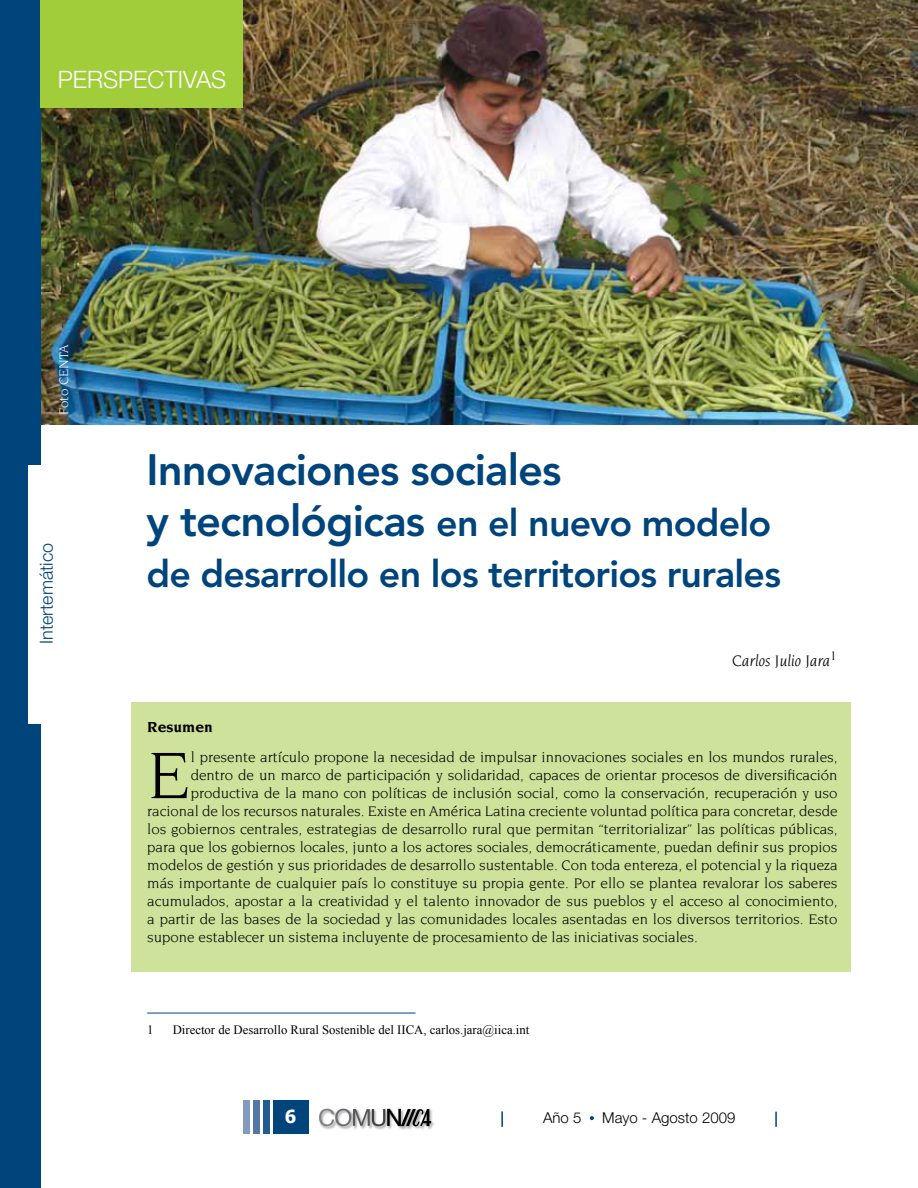
<style>
.page{position:relative;width:918px;height:1188px;background:#fff}
.page>*{position:absolute;margin:0;border:0;box-sizing:border-box;transform-origin:0 0}
.t1{font:71.25px "Novarese";color:#000}
.t2{font:800 43.5px "Avenir";letter-spacing:-.02em;color:#00447c}
.t3{font:800 37.5px/51px "Avenir";letter-spacing:-.02em;color:#00447c}
.t4{font:300 24px "Helvetica Neue";color:#fff}
.t5{font:300 18px "Helvetica Neue";color:#00447c}
.t6{font:700 18px "Tahoma";color:#fff}
.t7{font:italic 16.5px "Novarese";color:#000}
.t8{font:700 15.75px "Novarese";color:#000}
.t9{font:15px "Novarese";color:#000}
.t10{font:300 15px "Helvetica Neue";color:#000}
.t11{font:13.5px "Novarese";color:#fff}
.t12{font:12.75px "Times New Roman";color:#000}
.s1{font-size:43.5px}
</style>
<div class="page">
<img style="left:321px;top:1126px;width:13px;height:4px">
<img style="left:334px;top:1126px;width:17px;height:4px">
<img style="left:351px;top:1126px;width:20px;height:3px">
<img style="left:371px;top:1126px;width:15px;height:4px">
<img style="left:386px;top:1110px;width:48px;height:20px">
<img style="left:400px;top:1126px;width:11px;height:4px">
<img style="left:411px;top:1126px;width:17px;height:4px">
<svg style="left:319px;top:1108px;width:112px;height:18px"></svg>
<div style="left:273px;top:1100px;width:36px;height:34px;background:#00447c"></div>
<div style="left:263px;top:1100px;width:7px;height:34px;background:#225c90"></div>
<div style="left:253px;top:1100px;width:7px;height:34px;background:#5478a6"></div>
<div style="left:243px;top:1100px;width:7px;height:34px;background:#839ac0"></div>
<svg style="left:590px;top:1116px;width:4px;height:4px"></svg>
<svg style="left:501px;top:1111px;width:2px;height:16px"></svg>
<svg style="left:775px;top:1112px;width:2px;height:15px"></svg>
<img style="left:40px;top:0;width:878px;height:424px">
<div style="left:0;top:0;width:40px;height:1188px;background:#00447c"></div>
<div style="left:28px;top:465px;width:49px;height:258px;background:#fff"></div>
<div style="left:40px;top:0;width:203px;height:108px;background:#a1cd3a"></div>
<div style="left:131px;top:702px;width:720px;height:270px;background:#cee29b"></div>
<hr style="left:147px;top:1013px;width:269px;height:1px;background:#00447c">
<h3 class="t4" style="left:58px;top:65px;width:170px">PERSPECTIVAS</h3>
<p class="t11" style="left:57px;top:415px;width:72px;rotate:-90deg">Foto CENTA</p>
<p class="t5" style="left:35px;top:644px;width:103px;rotate:-90deg">Intertemático</p>
<h2 class="t2" style="left:146px;top:444px;width:417px">Innovaciones sociales</h2>
<h3 class="t3" style="left:146px;top:497px;width:636px"><span class="s1">y tecnológicas</span> en el nuevo modelo de desarrollo en los territorios rurales</h3>
<p class="t7" style="left:732px;top:652px;width:106px">Carlos Julio Jara<sup>1</sup></p>
<p class="t8" style="left:147px;top:718px;width:67px">Resumen</p>
<h1 class="t1" style="left:147px;top:736px;width:45px">E</h1>
<p class="t9" style="left:191px;top:749px;width:648px">l presente artículo propone la necesidad de impulsar innovaciones sociales en los mundos rurales,</p>
<p class="t9" style="left:191px;top:767px;width:648px">dentro de un marco de participación y solidaridad, capaces de orientar procesos de diversificación</p>
<p class="t9" style="left:191px;top:785px;width:648px">productiva de la mano con políticas de inclusión social, como la conservación, recuperación y uso</p>
<p class="t9" style="left:147px;top:803px;width:692px">racional de los recursos naturales. Existe en América Latina creciente voluntad política para concretar, desde</p>
<p class="t9" style="left:147px;top:821px;width:692px">los gobiernos centrales, estrategias de desarrollo rural que permitan “territorializar” las políticas públicas,</p>
<p class="t9" style="left:147px;top:839px;width:692px">para que los gobiernos locales, junto a los actores sociales, democráticamente, puedan definir sus propios</p>
<p class="t9" style="left:147px;top:857px;width:692px">modelos de gestión y sus prioridades de desarrollo sustentable. Con toda entereza, el potencial y la riqueza</p>
<p class="t9" style="left:147px;top:875px;width:692px">más importante de cualquier país lo constituye su propia gente. Por ello se plantea revalorar los saberes</p>
<p class="t9" style="left:147px;top:893px;width:692px">acumulados, apostar a la creatividad y el talento innovador de sus pueblos y el acceso al conocimiento,</p>
<p class="t9" style="left:147px;top:911px;width:692px">a partir de las bases de la sociedad y las comunidades locales asentadas en los diversos territorios. Esto</p>
<p class="t9" style="left:147px;top:929px;width:552px">supone establecer un sistema incluyente de procesamiento de las iniciativas sociales.</p>
<p class="t12" style="left:147px;top:1022px;width:8px">1</p>
<p class="t12" style="left:173px;top:1022px;width:358px">Director de Desarrollo Rural Sostenible del IICA, carlos.jara@iica.int</p>
<p class="t6" style="left:285px;top:1105px;width:13px">6</p>
<p class="t10" style="left:543px;top:1109px;width:40px">Año 5</p>
<p class="t10" style="left:602px;top:1109px;width:135px">Mayo - Agosto 2009</p>
</div>
